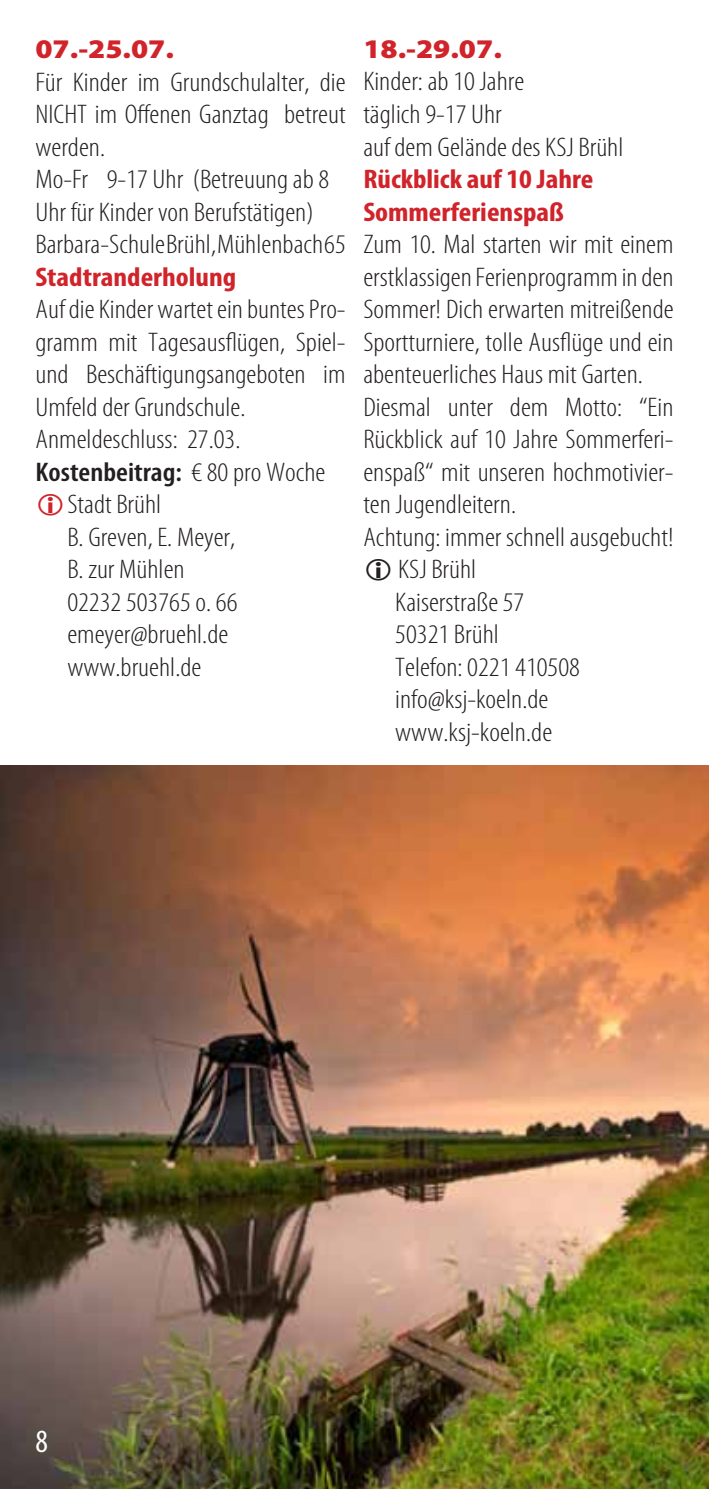
<style>
.page{position:relative;width:709px;height:1489px;background:#fff}
.page>*{position:absolute;margin:0;border:0;box-sizing:border-box;transform-origin:0 0}
.t1{font:condensed 32.5px "Myriad Pro";color:#fff}
.t2{font:300 condensed 27px/32.5px "Myriad Pro";color:#231f20;scale:1.11 1}
.t3{font:700 condensed 27px/32.5px "Myriad Pro";color:#d1232a;scale:1.11 1}
.t4{font:600 condensed 27px "Myriad Pro";color:#231f20;scale:1.11 1}
.t5{font:900 27px "Myriad Pro";color:#d1232a;scale:1.11 1}
.s1{font-weight:300}
</style>
<div class="page">
<img style="left:0;top:765px;width:709px;height:723px">
<p class="t5" style="left:35px;top:34px;width:126px">07.-25.07.</p>
<p class="t2" style="left:35px;top:65px;width:281px">Für Kinder im Grundschulalter, die<br>NICHT im Offenen Ganztag betreut werden.<br>Mo-Fr 9-17 Uhr (Betreuung ab 8<br>Uhr für Kinder von Berufstätigen)<br>Barbara-Schule Brühl, Mühlenbach 65</p>
<p class="t3" style="left:35px;top:260px;width:182px">Stadtranderholung</p>
<p class="t2" style="left:35px;top:293px;width:281px">Auf die Kinder wartet ein buntes Pro-</p>
<p class="t2" style="left:35px;top:325px;width:281px">gramm mit Tagesausflügen, Spiel-</p>
<p class="t2" style="left:35px;top:358px;width:281px">und Beschäftigungsangeboten im</p>
<p class="t2" style="left:35px;top:390px;width:191px">Umfeld der Grundschule.</p>
<p class="t2" style="left:35px;top:423px;width:186px">Anmeldeschluss: 27.03.</p>
<p class="t4" style="left:35px;top:455px;width:263px">Kostenbeitrag: <span class="s1">€ 80 pro Woche</span></p>
<p class="t2" style="left:67px;top:488px;width:86px">Stadt Brühl</p>
<p class="t2" style="left:67px;top:520px;width:153px">B. Greven, E. Meyer,</p>
<p class="t2" style="left:67px;top:553px;width:107px">B. zur Mühlen</p>
<p class="t2" style="left:67px;top:585px;width:155px">02232 503765 o. 66</p>
<p class="t2" style="left:67px;top:618px;width:146px">emeyer@bruehl.de</p>
<p class="t2" style="left:67px;top:650px;width:122px">www.bruehl.de</p>
<p class="t5" style="left:363px;top:33px;width:126px">18.-29.07.</p>
<p class="t2" style="left:363px;top:65px;width:236px">Kinder: ab 10 Jahre<br>täglich 9-17 Uhr<br>auf dem Gelände des KSJ Brühl</p>
<p class="t3" style="left:363px;top:162px;width:209px">Rückblick auf 10 Jahre<br>Sommerferienspaß</p>
<p class="t2" style="left:363px;top:228px;width:281px">Zum 10. Mal starten wir mit einem</p>
<p class="t2" style="left:363px;top:260px;width:281px">erstklassigen Ferienprogramm in den</p>
<p class="t2" style="left:363px;top:293px;width:281px">Sommer! Dich erwarten mitreißende</p>
<p class="t2" style="left:363px;top:325px;width:281px">Sportturniere, tolle Ausflüge und ein</p>
<p class="t2" style="left:363px;top:358px;width:253px">abenteuerliches Haus mit Garten.</p>
<p class="t2" style="left:363px;top:390px;width:281px">Diesmal unter dem Motto: “Ein</p>
<p class="t2" style="left:363px;top:423px;width:281px">Rückblick auf 10 Jahre Sommerferi-</p>
<p class="t2" style="left:363px;top:455px;width:281px">enspaß“ mit unseren hochmotivier-</p>
<p class="t2" style="left:363px;top:488px;width:139px">ten Jugendleitern.</p>
<p class="t2" style="left:363px;top:520px;width:281px">Achtung: immer schnell ausgebucht!</p>
<p class="t2" style="left:398px;top:553px;width:72px">KSJ Brühl</p>
<p class="t2" style="left:395px;top:585px;width:118px">Kaiserstraße 57</p>
<p class="t2" style="left:395px;top:618px;width:95px">50321 Brühl</p>
<p class="t2" style="left:395px;top:650px;width:168px">Telefon: 0221 410508</p>
<p class="t2" style="left:395px;top:683px;width:139px">info@ksj-koeln.de</p>
<p class="t2" style="left:395px;top:715px;width:143px">www.ksj-koeln.de</p>
<p class="t1" style="left:35px;top:1421px;width:14px">8</p>
</div>
